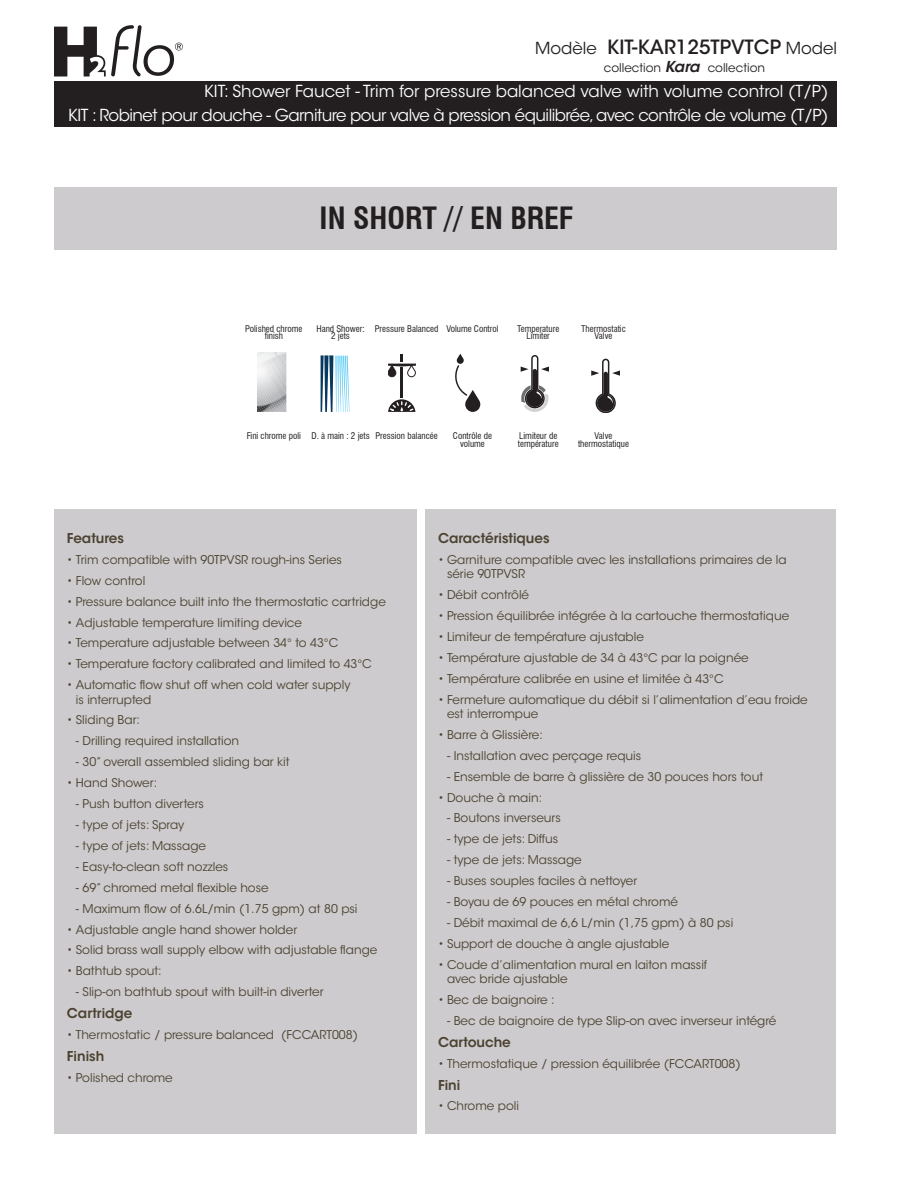
<style>
.page{position:relative;width:918px;height:1188px;background:#fff}
.page>*{position:absolute;margin:0;border:0;box-sizing:border-box;transform-origin:0 0}
.t1{font:700 condensed 30px "Swiss 721 BT";color:#231f20}
.t2{font:500 19.5px "ITC Avant Garde Std";color:#231f20}
.t3{font:16.5px/24px "ITC Avant Garde Std";letter-spacing:-.03em;color:#fff;text-align:right}
.t4{font:600 13.5px "ITC Avant Garde Std";color:#4b4231}
.t5{font:12px/14.4px "ITC Avant Garde Std";color:#4b4231}
.t6{font:12px "ITC Avant Garde Std";color:#231f20}
.t7{font:condensed 9px/7.5px "Swiss 721 BT";color:#231f20;text-align:center}
.s1{font-weight:400;font-size:16.5px}
.s2{font-weight:600;font-style:italic;font-size:15px}
</style>
<div class="page">
<div style="left:54px;top:81px;width:783px;height:45px;background:#231f20"></div>
<div style="left:54px;top:510px;width:362px;height:624px;background:#cdcbcd"></div>
<div style="left:426px;top:510px;width:410px;height:624px;background:#cdcbcd"></div>
<div style="left:54px;top:187px;width:783px;height:62px;background:#cdcbcd"></div>
<img style="left:257px;top:352px;width:4px;height:5px">
<img style="left:261px;top:352px;width:5px;height:5px">
<img style="left:257px;top:357px;width:9px;height:5px">
<img style="left:271px;top:352px;width:15px;height:25px">
<img style="left:274px;top:352px;width:5px;height:14px">
<img style="left:257px;top:366px;width:28px;height:46px">
<img style="left:257px;top:370px;width:25px;height:42px">
<img style="left:257px;top:374px;width:23px;height:38px">
<img style="left:257px;top:378px;width:20px;height:34px">
<img style="left:257px;top:383px;width:18px;height:29px">
<img style="left:257px;top:387px;width:15px;height:25px">
<svg style="left:279px;top:352px;width:7px;height:21px"></svg>
<img style="left:257px;top:391px;width:13px;height:21px">
<img style="left:257px;top:395px;width:10px;height:17px">
<svg style="left:257px;top:399px;width:7px;height:13px"></svg>
<svg style="left:283px;top:392px;width:3px;height:15px"></svg>
<svg style="left:321px;top:355px;width:28px;height:57px"></svg>
<hr style="left:401px;top:368px;width:2px;height:30px;background:#231f20">
<svg style="left:388px;top:354px;width:27px;height:23px"></svg>
<svg style="left:388px;top:399px;width:27px;height:13px"></svg>
<svg style="left:455px;top:354px;width:25px;height:58px"></svg>
<svg style="left:521px;top:355px;width:28px;height:57px"></svg>
<svg style="left:591px;top:358px;width:29px;height:55px"></svg>
<svg style="left:54px;top:25px;width:129px;height:51px"></svg>
<h2 class="t2" style="left:535px;top:35px;width:303px"><span class="s1">Modèle</span> KIT-KAR125TPVTCP <span class="s1">Model</span></h2>
<p class="t6" style="left:604px;top:61px;width:163px">collection <span class="s2">Kara</span> collection</p>
<h3 class="t3" style="left:68px;top:79px;width:762px">KIT: Shower Faucet - Trim for pressure balanced valve with volume control (T/P)<br>KIT : Robinet pour douche - Garniture pour valve à pression équilibrée, avec contrôle de volume (T/P)</h3>
<h1 class="t1" style="left:320px;top:201px;width:256px">IN SHORT // EN BREF</h1>
<p class="t7" style="left:245px;top:325px;width:59px">Polished chrome finish</p>
<p class="t7" style="left:316px;top:325px;width:50px">Hand Shower:<br>2 jets</p>
<p class="t7" style="left:375px;top:325px;width:125px">Pressure Balanced Volume Control</p>
<p class="t7" style="left:517px;top:325px;width:44px">Temperature<br>Limiter</p>
<p class="t7" style="left:581px;top:325px;width:46px">Thermostatic<br>Valve</p>
<p class="t7" style="left:247px;top:432px;width:193px">Fini chrome poli D. à main : 2 jets Pression balancée</p>
<p class="t7" style="left:453px;top:432px;width:41px">Contrôle de volume</p>
<p class="t7" style="left:518px;top:432px;width:42px;text-align:left">Limiteur de température</p>
<p class="t7" style="left:578px;top:432px;width:52px">Valve thermostatique</p>
<p class="t4" style="left:67px;top:530px;width:59px">Features</p>
<p class="t5" style="left:67px;top:553px;width:277px">• Trim compatible with 90TPVSR rough-ins Series</p>
<p class="t5" style="left:67px;top:573px;width:80px">• Flow control</p>
<p class="t5" style="left:67px;top:594px;width:321px">• Pressure balance built into the thermostatic cartridge</p>
<p class="t5" style="left:67px;top:615px;width:237px">• Adjustable temperature limiting device</p>
<p class="t5" style="left:67px;top:636px;width:273px">• Temperature adjustable between 34° to 43°C</p>
<p class="t5" style="left:67px;top:657px;width:307px">• Temperature factory calibrated and limited to 43°C</p>
<p class="t5" style="left:76px;top:678px;width:276px;text-indent:-9px">• Automatic flow shut off when cold water supply is interrupted</p>
<p class="t5" style="left:67px;top:713px;width:75px">• Sliding Bar:</p>
<p class="t5" style="left:76px;top:734px;width:165px">- Drilling required installation</p>
<p class="t5" style="left:76px;top:755px;width:215px">- 30” overall assembled sliding bar kit</p>
<p class="t5" style="left:67px;top:776px;width:92px">• Hand Shower:</p>
<p class="t5" style="left:76px;top:797px;width:130px">- Push button diverters</p>
<p class="t5" style="left:76px;top:818px;width:110px">- type of jets: Spray</p>
<p class="t5" style="left:76px;top:839px;width:132px">- type of jets: Massage</p>
<p class="t5" style="left:76px;top:860px;width:154px">- Easy-to-clean soft nozzles</p>
<p class="t5" style="left:76px;top:880px;width:194px">- 69” chromed metal flexible hose</p>
<p class="t5" style="left:76px;top:901px;width:283px">- Maximum flow of 6.6L/min (1.75 gpm) at 80 psi</p>
<p class="t5" style="left:67px;top:922px;width:232px">• Adjustable angle hand shower holder</p>
<p class="t5" style="left:67px;top:943px;width:312px">• Solid brass wall supply elbow with adjustable flange</p>
<p class="t5" style="left:67px;top:964px;width:96px">• Bathtub spout:</p>
<p class="t5" style="left:76px;top:985px;width:249px">- Slip-on bathtub spout with built-in diverter</p>
<p class="t4" style="left:67px;top:1005px;width:67px">Cartridge</p>
<p class="t5" style="left:67px;top:1028px;width:293px">• Thermostatic / pressure balanced (FCCART008)</p>
<p class="t4" style="left:67px;top:1048px;width:39px">Finish</p>
<p class="t5" style="left:67px;top:1071px;width:107px">• Polished chrome</p>
<p class="t4" style="left:438px;top:530px;width:113px">Caractéristiques</p>
<p class="t5" style="left:447px;top:553px;width:341px;text-indent:-9px">• Garniture compatible avec les installations primaires de la série 90TPVSR</p>
<p class="t5" style="left:438px;top:588px;width:93px">• Débit contrôlé</p>
<p class="t5" style="left:438px;top:609px;width:353px">• Pression équilibrée intégrée à la cartouche thermostatique</p>
<p class="t5" style="left:438px;top:630px;width:207px">• Limiteur de température ajustable</p>
<p class="t5" style="left:438px;top:650px;width:312px">• Température ajustable de 34 à 43°C par la poignée</p>
<p class="t5" style="left:438px;top:671px;width:287px">• Température calibrée en usine et limitée à 43°C</p>
<p class="t5" style="left:447px;top:692px;width:362px;text-indent:-9px">• Fermeture automatique du débit si l’alimentation d’eau froide est interrompue</p>
<p class="t5" style="left:438px;top:727px;width:106px">• Barre à Glissière:</p>
<p class="t5" style="left:447px;top:748px;width:196px">- Installation avec perçage requis</p>
<p class="t5" style="left:447px;top:769px;width:318px">- Ensemble de barre à glissière de 30 pouces hors tout</p>
<p class="t5" style="left:438px;top:790px;width:106px">• Douche à main:</p>
<p class="t5" style="left:447px;top:811px;width:115px">- Boutons inverseurs</p>
<p class="t5" style="left:447px;top:832px;width:113px">- type de jets: Diffus</p>
<p class="t5" style="left:447px;top:853px;width:136px">- type de jets: Massage</p>
<p class="t5" style="left:447px;top:874px;width:192px">- Buses souples faciles à nettoyer</p>
<p class="t5" style="left:447px;top:895px;width:233px">- Boyau de 69 pouces en métal chromé</p>
<p class="t5" style="left:447px;top:915px;width:288px">- Débit maximal de 6,6 L/min (1,75 gpm) à 80 psi</p>
<p class="t5" style="left:438px;top:936px;width:233px">• Support de douche à angle ajustable</p>
<p class="t5" style="left:447px;top:957px;width:262px;text-indent:-9px">• Coude d’alimentation mural en laiton massif avec bride ajustable</p>
<p class="t5" style="left:438px;top:992px;width:118px">• Bec de baignoire :</p>
<p class="t5" style="left:447px;top:1013px;width:331px">- Bec de baignoire de type Slip-on avec inverseur intégré</p>
<p class="t4" style="left:438px;top:1033px;width:74px">Cartouche</p>
<p class="t5" style="left:438px;top:1056px;width:304px">• Thermostatique / pression équilibrée (FCCART008)</p>
<p class="t4" style="left:438px;top:1076px;width:24px">Fini</p>
<p class="t5" style="left:438px;top:1099px;width:83px">• Chrome poli</p>
</div>
